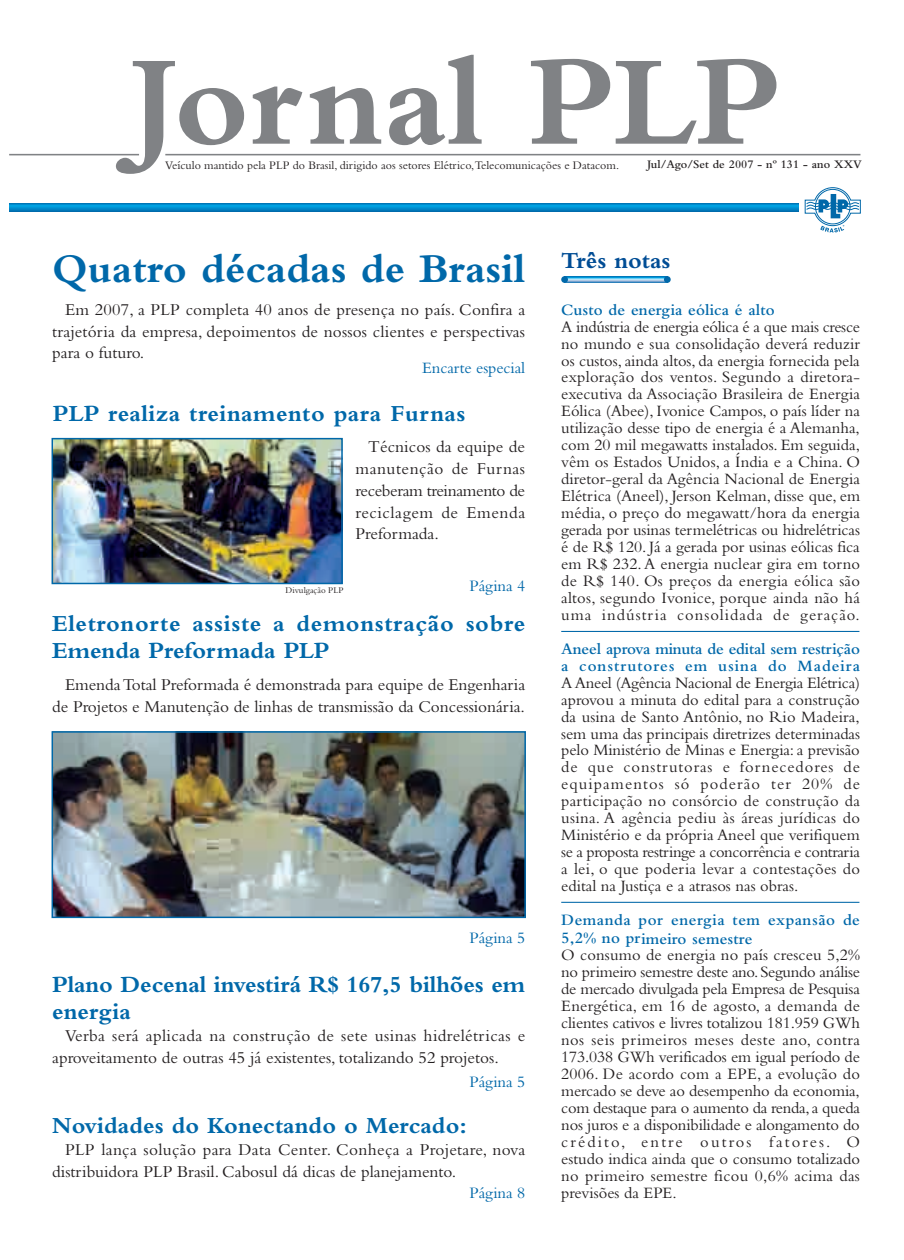
<style>
.page{position:relative;width:904px;height:1260px;background:#fff}
.page>*{position:absolute;margin:0;border:0;box-sizing:border-box;transform-origin:0 0}
.t1{font:700 132.9px "Bembo";color:#808285}
.t2{font:700 42.15px "Bembo";color:#0068a9}
.t3{font:700 24px/27px "Bembo";color:#0068a9}
.t4{font:700 24px/27px "Bembo";letter-spacing:.025em;color:#0068a9}
.t5{font:700 24px "Bembo";letter-spacing:.02em;color:#0068a9}
.t6{font:700 24px "Bembo";color:#014d95}
.t7{font:17.25px/21.8px "Bembo";color:#231f20;text-align:justify}
.t8{font:16.5px/17px "Bembo";letter-spacing:.015em;color:#231f20;text-align:justify}
.t9{font:600 16.5px/17.1px "Bembo";letter-spacing:-.01em;color:#0068a9}
.t10{font:600 16.5px/18.5px "Bembo";letter-spacing:.03em;color:#0068a9}
.t11{font:16.5px "Bembo";letter-spacing:-.005em;color:#0068a9}
.t12{font:600 16.5px "Bembo";letter-spacing:.01em;color:#0068a9}
.t13{font:12px "Bembo";color:#231f20}
.t14{font:600 12px "Bembo";color:#231f20}
.t15{font:9px "Bembo";color:#231f20}
</style>
<div class="page">
<img style="left:54px;top:734px;width:468px;height:181px">
<div style="left:51px;top:731px;width:474px;height:187px;border:2px solid #0068a9"></div>
<svg style="left:804px;top:187px;width:56px;height:45px"></svg>
<hr style="left:165px;top:154px;width:695px;height:1px;background:#808285">
<hr style="left:9px;top:154px;width:130px;height:1px;background:#808285">
<svg style="left:9px;top:205px;width:789px;height:6px"></svg>
<svg style="left:9px;top:203px;width:789px;height:2px"></svg>
<hr style="left:564px;top:282px;width:103px;height:1px;background:#2c81bb">
<hr style="left:564px;top:281px;width:103px;height:1px;background:#73a1ce">
<hr style="left:564px;top:279px;width:103px;height:1px;background:#b9e5fa">
<hr style="left:564px;top:278px;width:103px;height:1px;background:#6bcff6">
<hr style="left:564px;top:277px;width:103px;height:1px;background:#009adb">
<hr style="left:564px;top:276px;width:103px;height:1px;background:#0078ba">
<svg style="left:663px;top:276px;width:7px;height:7px"></svg>
<div style="left:561px;top:276px;width:7px;height:7px;background:#0068a9;border-radius:50%"></div>
<hr style="left:561px;top:631px;width:298px;height:1px;background:#0068a9">
<hr style="left:561px;top:901px;width:298px;height:2px;background:#0068a9">
<img style="left:54px;top:441px;width:285px;height:140px">
<div style="left:51px;top:438px;width:291px;height:146px;border:2px solid #0068a9"></div>
<h1 class="t1" style="left:132px;top:54px;width:649px">Jornal PLP</h1>
<p class="t13" style="left:165px;top:160px;width:455px">Veículo mantido pela PLP do Brasil, dirigido aos setores Elétrico,Telecomunicações e Datacom.</p>
<p class="t14" style="left:647px;top:160px;width:216px">Jul/Ago/Set de 2007 - nº 131 - ano XXV</p>
<h2 class="t2" style="left:52px;top:254px;width:474px">Quatro décadas de Brasil</h2>
<p class="t7" style="left:52px;top:300px;width:474px;text-indent:13px">Em 2007, a PLP completa 40 anos de presença no país. Confira a trajetória da empresa, depoimentos de nossos clientes e perspectivas para o futuro.</p>
<p class="t11" style="left:422px;top:361px;width:104px">Encarte especial</p>
<h3 class="t5" style="left:53px;top:405px;width:414px">PLP realiza treinamento para Furnas</h3>
<p class="t7" style="left:355px;top:437px;width:171px;text-indent:13px">Técnicos da equipe de manutenção de Furnas receberam treinamento de reciclagem de Emenda Preformada.</p>
<p class="t15" style="left:285px;top:587px;width:59px">Divulgação PLP</p>
<p class="t11" style="left:469px;top:580px;width:57px">Página 4</p>
<h3 class="t4" style="left:52px;top:612px;width:474px">Eletronorte assiste a demonstração sobre<br>Emenda Preformada PLP</h3>
<p class="t7" style="left:52px;top:675px;width:474px;text-align:right">Emenda Total Preformada é demonstrada para equipe de Engenharia de Projetos e Manutenção de linhas de transmissão da Concessionária.</p>
<p class="t11" style="left:469px;top:932px;width:57px">Página 5</p>
<h3 class="t3" style="left:52px;top:973px;width:474px">Plano Decenal investirá R$ 167,5 bilhões em energia</h3>
<p class="t7" style="left:52px;top:1026px;width:474px;text-indent:13px">Verba será aplicada na construção de sete usinas hidrelétricas e aproveitamento de outras 45 já existentes, totalizando 52 projetos.</p>
<p class="t11" style="left:469px;top:1076px;width:57px">Página 5</p>
<h3 class="t3" style="left:52px;top:1114px;width:416px">Novidades do Konectando o Mercado:</h3>
<p class="t7" style="left:52px;top:1140px;width:474px;text-indent:13px">PLP lança solução para Data Center. Conheça a Projetare, nova distribuidora PLP Brasil. Cabosul dá dicas de planejamento.</p>
<p class="t11" style="left:469px;top:1186px;width:57px">Página 8</p>
<h3 class="t6" style="left:561px;top:252px;width:111px">Três notas</h3>
<p class="t12" style="left:561px;top:303px;width:215px">Custo de energia eólica é alto</p>
<p class="t8" style="left:561px;top:319px;width:300px">A indústria de energia eólica é a que mais cresce no mundo e sua consolidação deverá reduzir os custos, ainda altos, da energia fornecida pela exploração dos ventos. Segundo a diretora&shy;executiva da Associação Brasileira de Energia Eólica (Abee), Ivonice Campos, o país líder na utilização desse tipo de energia é a Alemanha, com 20 mil megawatts instalados. Em seguida, vêm os Estados Unidos, a Índia e a China. O diretor-geral da Agência Nacional de Energia Elétrica (Aneel), Jerson Kelman, disse que, em média, o preço do megawatt/hora da energia gerada por usinas termelétricas ou hidrelétricas é de R$ 120. Já a gerada por usinas eólicas fica em R$ 232. A energia nuclear gira em torno de R$ 140. Os preços da energia eólica são altos, segundo Ivonice, porque ainda não há uma indústria consolidada de geração.</p>
<p class="t9" style="left:561px;top:641px;width:300px">Aneel aprova minuta de edital sem restrição a construtores em usina do Madeira</p>
<p class="t8" style="left:561px;top:675px;width:300px">A Aneel (Agência Nacional de Energia Elétrica) aprovou a minuta do edital para a construção da usina de Santo Antônio, no Rio Madeira, sem uma das principais diretrizes determinadas pelo Ministério de Minas e Energia: a previsão de que construtoras e fornecedores de equipamentos só poderão ter 20% de participação no consórcio de construção da usina. A agência pediu às áreas jurídicas do Ministério e da própria Aneel que verifiquem se a proposta restringe a concorrência e contraria a lei, o que poderia levar a contestações do edital na Justiça e a atrasos nas obras.</p>
<p class="t10" style="left:561px;top:912px;width:300px">Demanda por energia tem expansão de<br>5,2% no primeiro semestre</p>
<p class="t8" style="left:561px;top:948px;width:300px">O consumo de energia no país cresceu 5,2% no primeiro semestre deste ano. Segundo análise de mercado divulgada pela Empresa de Pesquisa Energética, em 16 de agosto, a demanda de clientes cativos e livres totalizou 181.959 GWh nos seis primeiros meses deste ano, contra 173.038 GWh verificados em igual período de 2006. De acordo com a EPE, a evolução do mercado se deve ao desempenho da economia, com destaque para o aumento da renda, a queda nos juros e a disponibilidade e alongamento do crédito, entre outros fatores. O estudo indica ainda que o consumo totalizado no primeiro semestre ficou 0,6% acima das previsões da EPE.</p>
</div>
